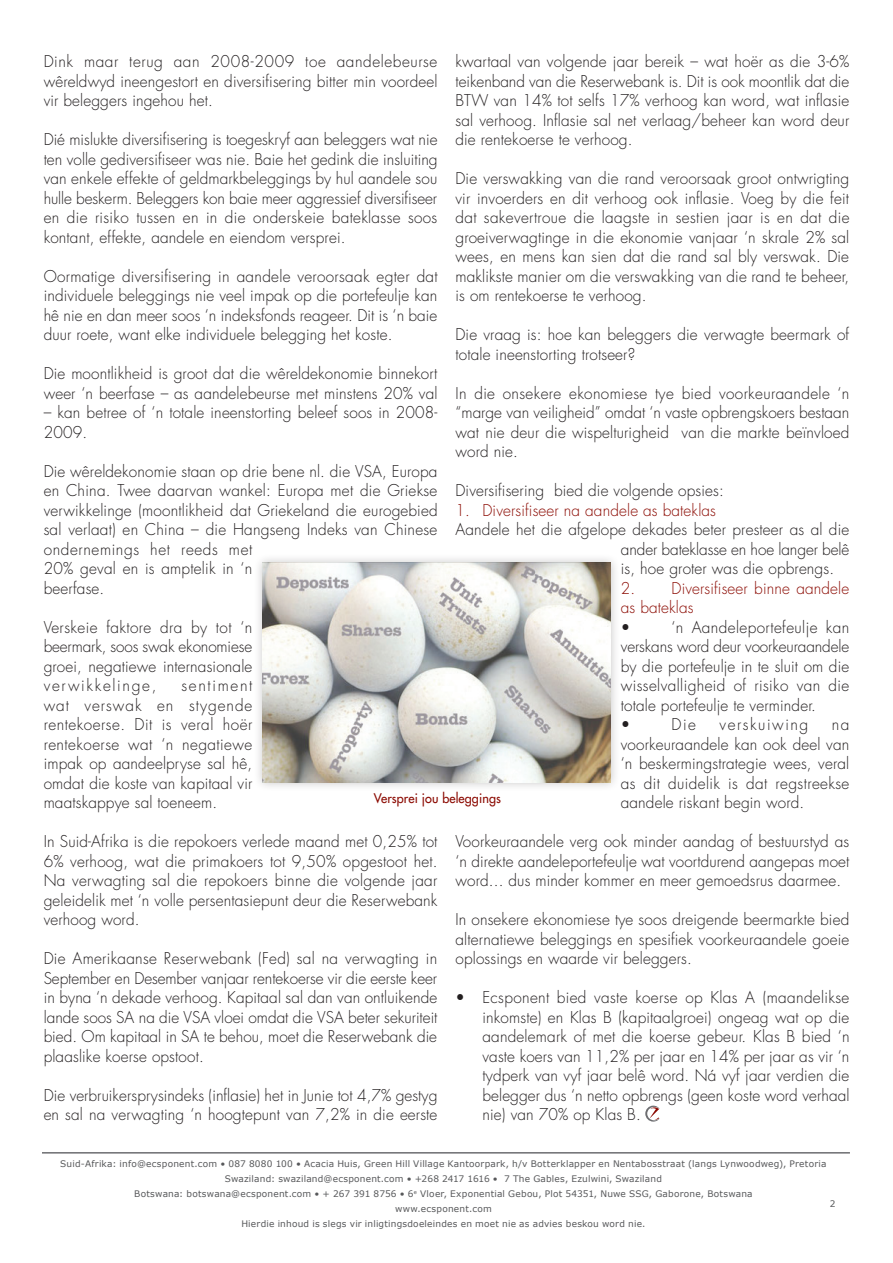
<style>
.page{position:relative;width:893px;height:1263px;background:#fff}
.page>*{position:absolute;margin:0;border:0;box-sizing:border-box;transform-origin:0 0}
.t1{font:300 15.9px/19.5px "Futura LT";letter-spacing:.01em;color:#231f20;text-align:justify}
.t2{font:300 15.9px/19.5px "Futura LT";letter-spacing:.01em;color:#8b0a02}
.t3{font:300 15.9px "Futura LT";letter-spacing:.1em;color:#231f20}
.t4{font:12.9px "Futura LT";letter-spacing:.01em;color:#8b0a02}
.t5{font:9px/15px "Verdana";letter-spacing:.025em;color:#57585a;text-align:center}
</style>
<div class="page">
<hr style="left:42px;top:1152px;width:808px;height:1px;background:#6c6d70">
<div style="left:253px;top:553px;width:367px;height:238px;background:#231f20;opacity:.26"></div>
<img style="left:263px;top:563px;width:347px;height:219px">
<svg style="left:645px;top:1105px;width:14px;height:16px"></svg>
<p class="t1" style="left:455px;top:52px;width:395px">kwartaal van volgende jaar bereik – wat hoër as die 3-6% teikenband van die Reserwebank is. Dit is ook moontlik dat die BTW van 14% tot selfs 17% verhoog kan word, wat inflasie sal verhoog. Inflasie sal net verlaag/beheer kan word deur die rentekoerse te verhoog.</p>
<p class="t1" style="left:455px;top:169px;width:396px">Die verswakking van die rand veroorsaak groot ontwrigting vir invoerders en dit verhoog ook inflasie. Voeg by die feit dat sakevertroue die laagste in sestien jaar is en dat die groeiverwagtinge in die ekonomie vanjaar ‘n skrale 2% sal wees, en mens kan sien dat die rand sal bly verswak. Die maklikste manier om die verswakking van die rand te beheer, is om rentekoerse te verhoog.</p>
<p class="t1" style="left:455px;top:325px;width:395px">Die vraag is: hoe kan beleggers die verwagte beermark of totale ineenstorting trotseer?</p>
<p class="t1" style="left:455px;top:384px;width:395px">In die onsekere ekonomiese tye bied voorkeuraandele ‘n “marge van veiligheid” omdat ‘n vaste opbrengskoers bestaan wat nie deur die wispelturigheid van die markte beïnvloed word nie.</p>
<p class="t1" style="left:455px;top:481px;width:270px">Diversifisering bied die volgende opsies:</p>
<p class="t2" style="left:455px;top:501px;width:262px">1. Diversifiseer na aandele as bateklas</p>
<p class="t1" style="left:621px;top:520px;width:230px;text-indent:-165px">Aandele het die afgelope dekades beter presteer as al die ander bateklasse en hoe langer belê is, hoe groter was die opbrengs.</p>
<p class="t2" style="left:621px;top:579px;width:230px">2. Diversifiseer binne aandele as bateklas</p>
<p class="t1" style="left:621px;top:618px;width:11px">•</p>
<p class="t1" style="left:44px;top:52px;width:395px">Dink maar terug aan 2008-2009 toe aandelebeurse wêreldwyd ineengestort en diversifisering bitter min voordeel vir beleggers ingehou het.</p>
<p class="t1" style="left:44px;top:130px;width:395px">Dié mislukte diversifisering is toegeskryf aan beleggers wat nie ten volle gediversifiseer was nie. Baie het gedink die insluiting van enkele effekte of geldmarkbeleggings by hul aandele sou hulle beskerm. Beleggers kon baie meer aggressief diversifiseer en die risiko tussen en in die onderskeie bateklasse soos kontant, effekte, aandele en eiendom versprei.</p>
<p class="t1" style="left:44px;top:267px;width:395px">Oormatige diversifisering in aandele veroorsaak egter dat individuele beleggings nie veel impak op die portefeulje kan hê nie en dan meer soos ‘n indeksfonds reageer. Dit is ‘n baie duur roete, want elke individuele belegging het koste.</p>
<p class="t1" style="left:44px;top:364px;width:395px">Die moontlikheid is groot dat die wêreldekonomie binnekort weer ‘n beerfase – as aandelebeurse met minstens 20% val</p>
<p class="t1" style="left:44px;top:403px;width:395px">– kan betree of ‘n totale ineenstorting beleef soos in 2008-<br>2009.</p>
<p class="t1" style="left:44px;top:462px;width:395px;text-align:left">Die wêreldekonomie staan op drie bene nl. die VSA, Europa en China. Twee daarvan wankel: Europa met die Griekse verwikkelinge (moontlikheid dat Griekeland die eurogebied sal verlaat) en China – die Hangseng Indeks van Chinese ondernemings het reeds met<br>20% geval en is amptelik in ‘n<br>beerfase.</p>
<p class="t1" style="left:44px;top:618px;width:210px">Verskeie faktore dra by tot ‘n beermark, soos swak ekonomiese groei, negatiewe internasionale verwikkelinge,</p>
<p class="t1" style="left:621px;top:618px;width:230px;text-align:left;text-indent:51px">‘n Aandeleportefeulje kan verskans word deur voorkeuraandele by die portefeulje in te sluit om die wisselvalligheid of risiko van die totale portefeulje te verminder.<br>•</p>
<p class="t1" style="left:44px;top:676px;width:210px;text-indent:138px">sentiment wat verswak en stygende rentekoerse. Dit is veral hoër rentekoerse wat ‘n negatiewe impak op aandeelpryse sal hê, omdat die koste van kapitaal vir maatskappye sal toeneem.</p>
<p class="t1" style="left:44px;top:832px;width:395px">In Suid-Afrika is die repokoers verlede maand met 0,25% tot 6% verhoog, wat die primakoers tot 9,50% opgestoot het.<br>Na verwagting sal die repokoers binne die volgende jaar geleidelik met ‘n volle persentasiepunt deur die Reserwebank verhoog word.</p>
<p class="t1" style="left:44px;top:949px;width:395px">Die Amerikaanse Reserwebank (Fed) sal na verwagting in September en Desember vanjaar rentekoerse vir die eerste keer in byna ‘n dekade verhoog. Kapitaal sal dan van ontluikende lande soos SA na die VSA vloei omdat die VSA beter sekuriteit bied. Om kapitaal in SA te behou, moet die Reserwebank die plaaslike koerse opstoot.</p>
<p class="t1" style="left:44px;top:1086px;width:395px">Die verbruikersprysindeks (inflasie) het in Junie tot 4,7% gestyg en sal na verwagting ‘n hoogtepunt van 7,2% in die eerste</p>
<p class="t1" style="left:671px;top:715px;width:26px">Die</p>
<p class="t3" style="left:719px;top:715px;width:90px">verskuiwing</p>
<p class="t1" style="left:621px;top:715px;width:230px;text-indent:211px">na voorkeuraandele kan ook deel van ‘n beskermingstrategie wees, veral as dit duidelik is dat regstreekse aandele riskant begin word.</p>
<p class="t1" style="left:455px;top:832px;width:395px">Voorkeuraandele verg ook minder aandag of bestuurstyd as ‘n direkte aandeleportefeulje wat voortdurend aangepas moet word... dus minder kommer en meer gemoedsrus daarmee.</p>
<p class="t1" style="left:455px;top:910px;width:395px">In onsekere ekonomiese tye soos dreigende beermarkte bied alternatiewe beleggings en spesifiek voorkeuraandele goeie oplossings en waarde vir beleggers.</p>
<p class="t1" style="left:482px;top:988px;width:369px;text-indent:-27px">• Ecsponent bied vaste koerse op Klas A (maandelikse inkomste) en Klas B (kapitaalgroei) ongeag wat op die aandelemark of met die koerse gebeur. Klas B bied ‘n vaste koers van 11,2% per jaar en 14% per jaar as vir ‘n tydperk van vyf jaar belê word. Ná vyf jaar verdien die belegger dus ‘n netto opbrengs (geen koste word verhaal nie) van 70% op Klas B.</p>
<p class="t4" style="left:374px;top:790px;width:129px">Versprei jou beleggings</p>
<p class="t5" style="left:60px;top:1156px;width:768px">Suid-Afrika: info@ecsponent.com • 087 8080 100 • Acacia Huis, Green Hill Village Kantoorpark, h/v Botterklapper en Nentabosstraat (langs Lynwoodweg), Pretoria Swaziland: swaziland@ecsponent.com • +268 2417 1616 • 7 The Gables, Ezulwini, Swaziland<br>Botswana: botswana@ecsponent.com • + 267 391 8756 • 6<sup>e</sup> Vloer, Exponential Gebou, Plot 54351, Nuwe SSG, Gaborone, Botswana<br>www.ecsponent.com<br>Hierdie inhoud is slegs vir inligtingsdoeleindes en moet nie as advies beskou word nie.</p>
<p class="t5" style="left:830px;top:1196px;width:7px">2</p>
</div>
